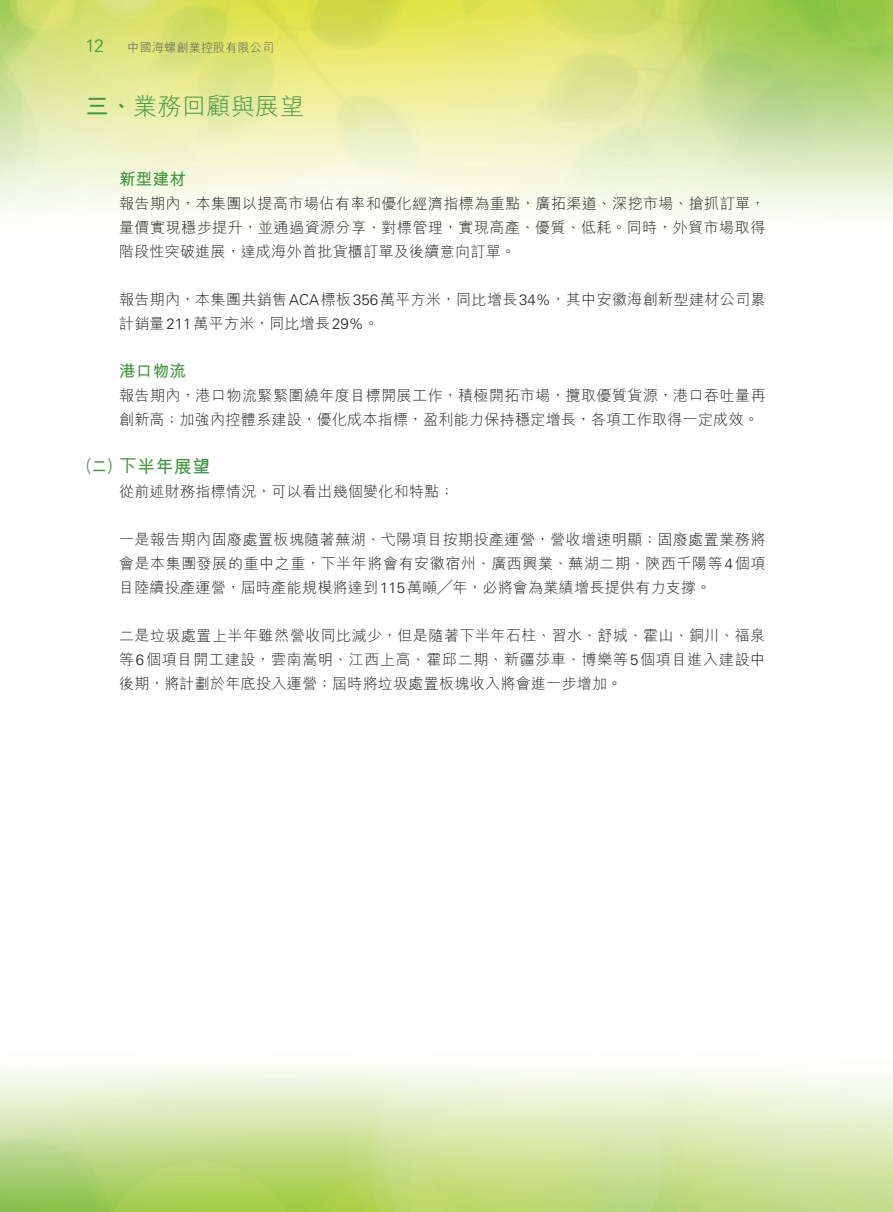
<style>
.page{position:relative;width:893px;height:1212px;background:#fff}
.page>*{position:absolute;margin:0;border:0;box-sizing:border-box;transform-origin:0 0}
.t1{font:300 24px "M Hei HK";letter-spacing:.02em;color:#419540}
._01_H1{font:700 18px "M Hei HK";letter-spacing:.02em;color:#419540;scale:.8 1}
.t2{font:300 18px "Univers LT Std";color:#419540}
._02_H2{font:700 16.5px "M Hei HK";letter-spacing:.02em;color:#419540}
._00_txt{font:300 15px/24px "M Hei HK";letter-spacing:.02em;color:#231f20;text-align:justify}
.t3{font:300 12px "M Hei HK";letter-spacing:.02em;color:#57585a}
.s1{font-weight:700}
.s2{font-family:"Univers LT Std"}
</style>
<div class="page">
<img style="left:0;top:0;width:893px;height:1212px">
<p class="t2" style="left:85px;top:35px;width:21px">12</p>
<p class="t3" style="left:128px;top:41px;width:148px">中國海螺創業控股有限公司</p>
<h1 class="t1" style="left:85px;top:94px;width:220px"><span class="s1">三、</span>業務回顧與展望</h1>
<p class="_02_H2" style="left:119px;top:167px;width:68px">新型建材</p>
<p class="_00_txt" style="left:119px;top:191px;width:648px">報告期內，本集團以提高市場佔有率和優化經濟指標為重點，廣拓渠道、深挖市場、搶抓訂單，量價實現穩步提升，並通過資源分享、對標管理，實現高產、優質、低耗。同時，外貿市場取得階段性突破進展，達成海外首批貨櫃訂單及後續意向訂單。</p>
<p class="_00_txt" style="left:119px;top:287px;width:648px">報告期內，本集團共銷售<span class="s2">ACA</span>標板<span class="s2">356</span>萬平方米，同比增長<span class="s2">34%</span>，其中安徽海創新型建材公司累計銷量<span class="s2">211</span>萬平方米，同比增長<span class="s2">29%</span>。</p>
<p class="_02_H2" style="left:119px;top:359px;width:68px">港口物流</p>
<p class="_00_txt" style="left:119px;top:383px;width:648px">報告期內，港口物流緊緊圍繞年度目標開展工作，積極開拓市場，攬取優質貨源，港口吞吐量再創新高；加強內控體系建設，優化成本指標，盈利能力保持穩定增長，各項工作取得一定成效。</p>
<p class="_01_H1" style="left:78px;top:453px;width:167px">（二）下半年展望</p>
<p class="_00_txt" style="left:119px;top:479px;width:337px">從前述財務指標情況，可以看出幾個變化和特點：</p>
<p class="_00_txt" style="left:119px;top:527px;width:648px">一是報告期內固廢處置板塊隨著蕪湖、弋陽項目按期投產運營，營收增速明顯；固廢處置業務將會是本集團發展的重中之重，下半年將會有安徽宿州、廣西興業、蕪湖二期、陝西千陽等<span class="s2">4</span>個項目陸續投產運營，屆時產能規模將達到<span class="s2">115</span>萬噸╱年，必將會為業績增長提供有力支撐。</p>
<p class="_00_txt" style="left:119px;top:623px;width:648px">二是垃圾處置上半年雖然營收同比減少，但是隨著下半年石柱、習水、舒城、霍山、銅川、福泉等<span class="s2">6</span>個項目開工建設，雲南嵩明、江西上高、霍邱二期、新疆莎車、博樂等<span class="s2">5</span>個項目進入建設中後期，將計劃於年底投入運營；屆時將垃圾處置板塊收入將會進一步增加。</p>
</div>
